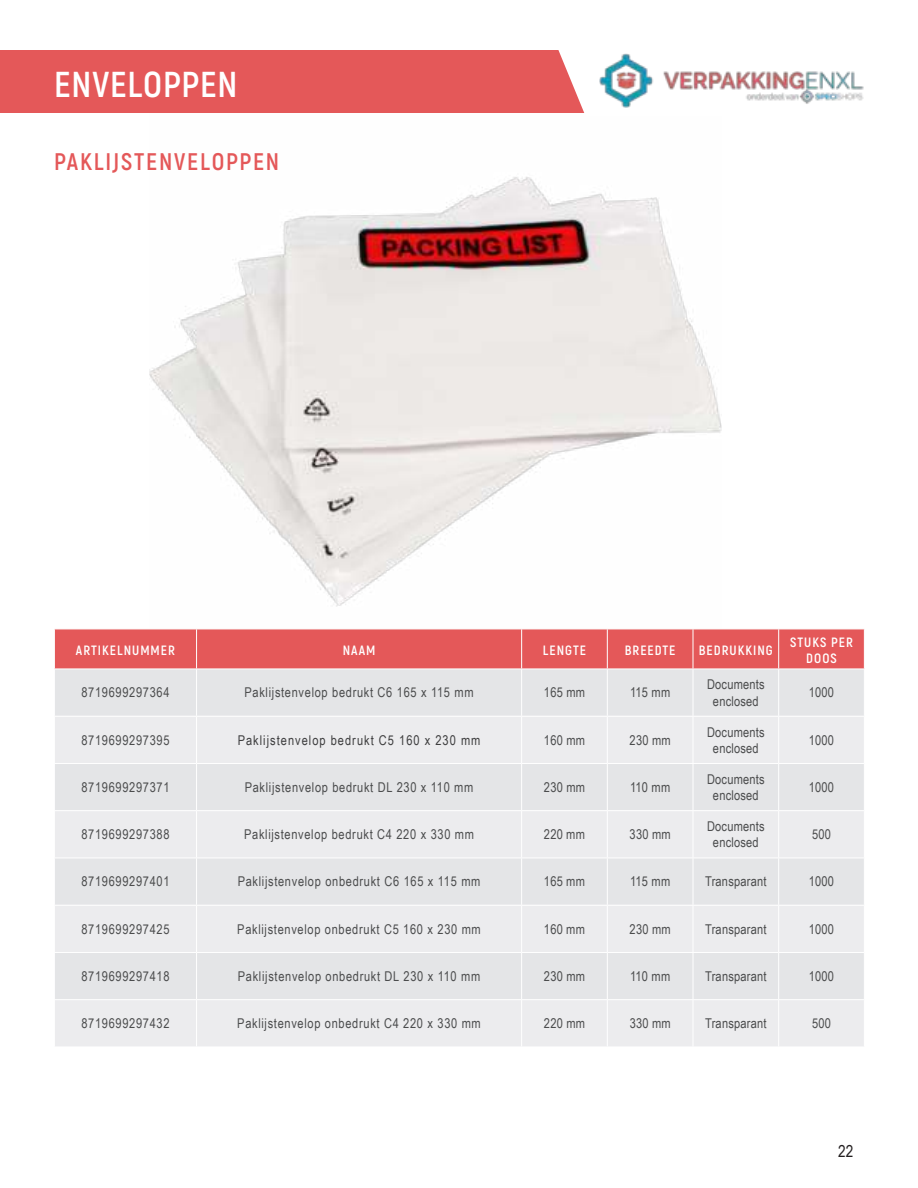
<style>
.page{position:relative;width:918px;height:1188px;background:#fff}
.page>*{position:absolute;margin:0;border:0;box-sizing:border-box;transform-origin:0 0}
.t1{font:700 36px "Akrobat";letter-spacing:.025em;color:#fff}
.t2{font:700 24px "Akrobat";letter-spacing:.075em;color:#e45859}
.t3{font:16.5px "Arial Narrow";color:#231f20}
.t4{font:13.5px "Arial Narrow";letter-spacing:.05em;color:#4b4c4d}
.t5{font:13.5px/16.2px "Arial Narrow";letter-spacing:.015em;color:#4b4c4d;text-align:center}
.t6{font:700 13.5px/16.2px "Akrobat";letter-spacing:.075em;color:#fff;text-align:center}
.t7{font:13.5px "Arial Narrow";letter-spacing:.075em;color:#3e3e3f}
</style>
<div class="page">
<img style="left:149px;top:177px;width:572px;height:430px">
<div style="left:0;top:50px;width:864px;height:63px;background:#e45859"></div>
<svg style="left:558px;top:50px;width:306px;height:63px"></svg>
<div style="left:55px;top:630px;width:809px;height:39px;background:#e45859"></div>
<div style="left:55px;top:670px;width:809px;height:46px;background:#e4e5e7"></div>
<div style="left:55px;top:717px;width:809px;height:329px;background:#ececee"></div>
<hr style="left:196px;top:629px;width:1px;height:40px;background:#fff">
<hr style="left:521px;top:629px;width:1px;height:40px;background:#fff">
<hr style="left:607px;top:629px;width:1px;height:40px;background:#fff">
<hr style="left:693px;top:629px;width:1px;height:40px;background:#fff">
<hr style="left:778px;top:629px;width:1px;height:40px;background:#fff">
<hr style="left:196px;top:669px;width:1px;height:47px;background:#fff">
<hr style="left:521px;top:669px;width:1px;height:47px;background:#fff">
<hr style="left:607px;top:669px;width:1px;height:47px;background:#fff">
<hr style="left:693px;top:669px;width:1px;height:47px;background:#fff">
<hr style="left:778px;top:669px;width:1px;height:47px;background:#fff">
<hr style="left:196px;top:717px;width:1px;height:46px;background:#fff">
<hr style="left:521px;top:717px;width:1px;height:46px;background:#fff">
<hr style="left:607px;top:717px;width:1px;height:46px;background:#fff">
<hr style="left:693px;top:717px;width:1px;height:46px;background:#fff">
<hr style="left:778px;top:717px;width:1px;height:46px;background:#fff">
<hr style="left:54px;top:763px;width:143px;height:1px;background:#fff">
<hr style="left:197px;top:763px;width:325px;height:1px;background:#fff">
<hr style="left:196px;top:764px;width:1px;height:46px;background:#fff">
<hr style="left:522px;top:763px;width:85px;height:1px;background:#fff">
<hr style="left:521px;top:764px;width:1px;height:46px;background:#fff">
<hr style="left:607px;top:763px;width:86px;height:1px;background:#fff">
<hr style="left:607px;top:764px;width:1px;height:46px;background:#fff">
<hr style="left:693px;top:763px;width:86px;height:1px;background:#fff">
<hr style="left:693px;top:764px;width:1px;height:46px;background:#fff">
<hr style="left:779px;top:763px;width:86px;height:1px;background:#fff">
<hr style="left:778px;top:764px;width:1px;height:46px;background:#fff">
<hr style="left:54px;top:810px;width:143px;height:1px;background:#fff">
<hr style="left:197px;top:810px;width:325px;height:1px;background:#fff">
<hr style="left:196px;top:811px;width:1px;height:47px;background:#fff">
<hr style="left:522px;top:810px;width:85px;height:1px;background:#fff">
<hr style="left:521px;top:811px;width:1px;height:47px;background:#fff">
<hr style="left:607px;top:810px;width:86px;height:1px;background:#fff">
<hr style="left:607px;top:811px;width:1px;height:47px;background:#fff">
<hr style="left:693px;top:810px;width:86px;height:1px;background:#fff">
<hr style="left:693px;top:811px;width:1px;height:47px;background:#fff">
<hr style="left:779px;top:810px;width:86px;height:1px;background:#fff">
<hr style="left:778px;top:811px;width:1px;height:47px;background:#fff">
<hr style="left:54px;top:858px;width:143px;height:1px;background:#fff">
<hr style="left:197px;top:858px;width:325px;height:1px;background:#fff">
<hr style="left:196px;top:858px;width:1px;height:47px;background:#fff">
<hr style="left:522px;top:858px;width:85px;height:1px;background:#fff">
<hr style="left:521px;top:858px;width:1px;height:47px;background:#fff">
<hr style="left:607px;top:858px;width:86px;height:1px;background:#fff">
<hr style="left:607px;top:858px;width:1px;height:47px;background:#fff">
<hr style="left:693px;top:858px;width:86px;height:1px;background:#fff">
<hr style="left:693px;top:858px;width:1px;height:47px;background:#fff">
<hr style="left:779px;top:858px;width:86px;height:1px;background:#fff">
<hr style="left:778px;top:858px;width:1px;height:47px;background:#fff">
<hr style="left:54px;top:905px;width:143px;height:1px;background:#fff">
<hr style="left:197px;top:905px;width:325px;height:1px;background:#fff">
<hr style="left:196px;top:906px;width:1px;height:46px;background:#fff">
<hr style="left:522px;top:905px;width:85px;height:1px;background:#fff">
<hr style="left:521px;top:906px;width:1px;height:46px;background:#fff">
<hr style="left:607px;top:905px;width:86px;height:1px;background:#fff">
<hr style="left:607px;top:906px;width:1px;height:46px;background:#fff">
<hr style="left:693px;top:905px;width:86px;height:1px;background:#fff">
<hr style="left:693px;top:906px;width:1px;height:46px;background:#fff">
<hr style="left:779px;top:905px;width:86px;height:1px;background:#fff">
<hr style="left:778px;top:906px;width:1px;height:46px;background:#fff">
<hr style="left:54px;top:952px;width:143px;height:1px;background:#fff">
<hr style="left:197px;top:952px;width:325px;height:1px;background:#fff">
<hr style="left:196px;top:953px;width:1px;height:46px;background:#fff">
<hr style="left:522px;top:952px;width:85px;height:1px;background:#fff">
<hr style="left:521px;top:953px;width:1px;height:46px;background:#fff">
<hr style="left:607px;top:952px;width:86px;height:1px;background:#fff">
<hr style="left:607px;top:953px;width:1px;height:46px;background:#fff">
<hr style="left:693px;top:952px;width:86px;height:1px;background:#fff">
<hr style="left:693px;top:953px;width:1px;height:46px;background:#fff">
<hr style="left:779px;top:952px;width:86px;height:1px;background:#fff">
<hr style="left:778px;top:953px;width:1px;height:46px;background:#fff">
<hr style="left:54px;top:999px;width:143px;height:1px;background:#fff">
<hr style="left:197px;top:999px;width:325px;height:1px;background:#fff">
<hr style="left:196px;top:1000px;width:1px;height:47px;background:#fff">
<hr style="left:522px;top:999px;width:85px;height:1px;background:#fff">
<hr style="left:521px;top:1000px;width:1px;height:47px;background:#fff">
<hr style="left:607px;top:999px;width:86px;height:1px;background:#fff">
<hr style="left:607px;top:1000px;width:1px;height:47px;background:#fff">
<hr style="left:693px;top:999px;width:86px;height:1px;background:#fff">
<hr style="left:693px;top:1000px;width:1px;height:47px;background:#fff">
<hr style="left:779px;top:999px;width:86px;height:1px;background:#fff">
<hr style="left:778px;top:1000px;width:1px;height:47px;background:#fff">
<img style="left:599px;top:53px;width:265px;height:54px">
<h1 class="t1" style="left:54px;top:67px;width:185px">ENVELOPPEN</h1>
<h2 class="t2" style="left:54px;top:150px;width:227px">PAKLIJSTENVELOPPEN</h2>
<p class="t6" style="left:76px;top:643px;width:101px">ARTIKELNUMMER</p>
<p class="t6" style="left:343px;top:643px;width:34px">NAAM</p>
<p class="t6" style="left:543px;top:643px;width:45px">LENGTE</p>
<p class="t6" style="left:625px;top:643px;width:52px">BREEDTE</p>
<p class="t6" style="left:699px;top:643px;width:75px">BEDRUKKING</p>
<p class="t6" style="left:790px;top:635px;width:64px">STUKS PER<br>DOOS</p>
<p class="t4" style="left:81px;top:688px;width:90px">8719699297364</p>
<p class="t4" style="left:245px;top:688px;width:231px">Paklijstenvelop bedrukt C6 165 x 115 mm</p>
<p class="t4" style="left:544px;top:688px;width:42px">165 mm</p>
<p class="t4" style="left:630px;top:688px;width:42px">115 mm</p>
<p class="t5" style="left:707px;top:678px;width:59px">Documents enclosed</p>
<p class="t4" style="left:809px;top:688px;width:27px">1000</p>
<p class="t4" style="left:81px;top:735px;width:90px">8719699297395</p>
<p class="t7" style="left:238px;top:735px;width:244px">Paklijstenvelop bedrukt C5 160 x 230 mm</p>
<p class="t4" style="left:544px;top:735px;width:42px">160 mm</p>
<p class="t4" style="left:630px;top:735px;width:42px">230 mm</p>
<p class="t5" style="left:707px;top:725px;width:59px">Documents enclosed</p>
<p class="t4" style="left:809px;top:735px;width:27px">1000</p>
<p class="t4" style="left:81px;top:782px;width:90px">8719699297371</p>
<p class="t4" style="left:245px;top:782px;width:230px">Paklijstenvelop bedrukt DL 230 x 110 mm</p>
<p class="t4" style="left:544px;top:782px;width:42px">230 mm</p>
<p class="t4" style="left:630px;top:782px;width:42px">110 mm</p>
<p class="t5" style="left:707px;top:772px;width:59px">Documents enclosed</p>
<p class="t4" style="left:809px;top:782px;width:27px">1000</p>
<p class="t4" style="left:81px;top:829px;width:90px">8719699297388</p>
<p class="t4" style="left:244px;top:829px;width:231px">Paklijstenvelop bedrukt C4 220 x 330 mm</p>
<p class="t4" style="left:544px;top:829px;width:42px">220 mm</p>
<p class="t4" style="left:630px;top:829px;width:42px">330 mm</p>
<p class="t5" style="left:707px;top:820px;width:59px">Documents enclosed</p>
<p class="t4" style="left:812px;top:829px;width:20px">500</p>
<p class="t4" style="left:81px;top:877px;width:90px">8719699297401</p>
<p class="t4" style="left:238px;top:877px;width:244px">Paklijstenvelop onbedrukt C6 165 x 115 mm</p>
<p class="t4" style="left:544px;top:877px;width:42px">165 mm</p>
<p class="t4" style="left:630px;top:877px;width:42px">115 mm</p>
<p class="t5" style="left:705px;top:875px;width:63px">Transparant</p>
<p class="t4" style="left:809px;top:877px;width:27px">1000</p>
<p class="t4" style="left:81px;top:924px;width:90px">8719699297425</p>
<p class="t4" style="left:237px;top:924px;width:245px">Paklijstenvelop onbedrukt C5 160 x 230 mm</p>
<p class="t4" style="left:544px;top:924px;width:42px">160 mm</p>
<p class="t4" style="left:630px;top:924px;width:42px">230 mm</p>
<p class="t5" style="left:705px;top:922px;width:63px">Transparant</p>
<p class="t4" style="left:809px;top:924px;width:27px">1000</p>
<p class="t4" style="left:81px;top:971px;width:90px">8719699297418</p>
<p class="t4" style="left:238px;top:971px;width:244px">Paklijstenvelop onbedrukt DL 230 x 110 mm</p>
<p class="t4" style="left:544px;top:971px;width:42px">230 mm</p>
<p class="t4" style="left:630px;top:971px;width:42px">110 mm</p>
<p class="t5" style="left:705px;top:969px;width:63px">Transparant</p>
<p class="t4" style="left:809px;top:971px;width:27px">1000</p>
<p class="t4" style="left:81px;top:1018px;width:90px">8719699297432</p>
<p class="t4" style="left:237px;top:1018px;width:245px">Paklijstenvelop onbedrukt C4 220 x 330 mm</p>
<p class="t4" style="left:544px;top:1018px;width:42px">220 mm</p>
<p class="t4" style="left:630px;top:1018px;width:42px">330 mm</p>
<p class="t5" style="left:705px;top:1017px;width:63px">Transparant</p>
<p class="t4" style="left:812px;top:1018px;width:20px">500</p>
<p class="t3" style="left:838px;top:1145px;width:17px">22</p>
</div>
